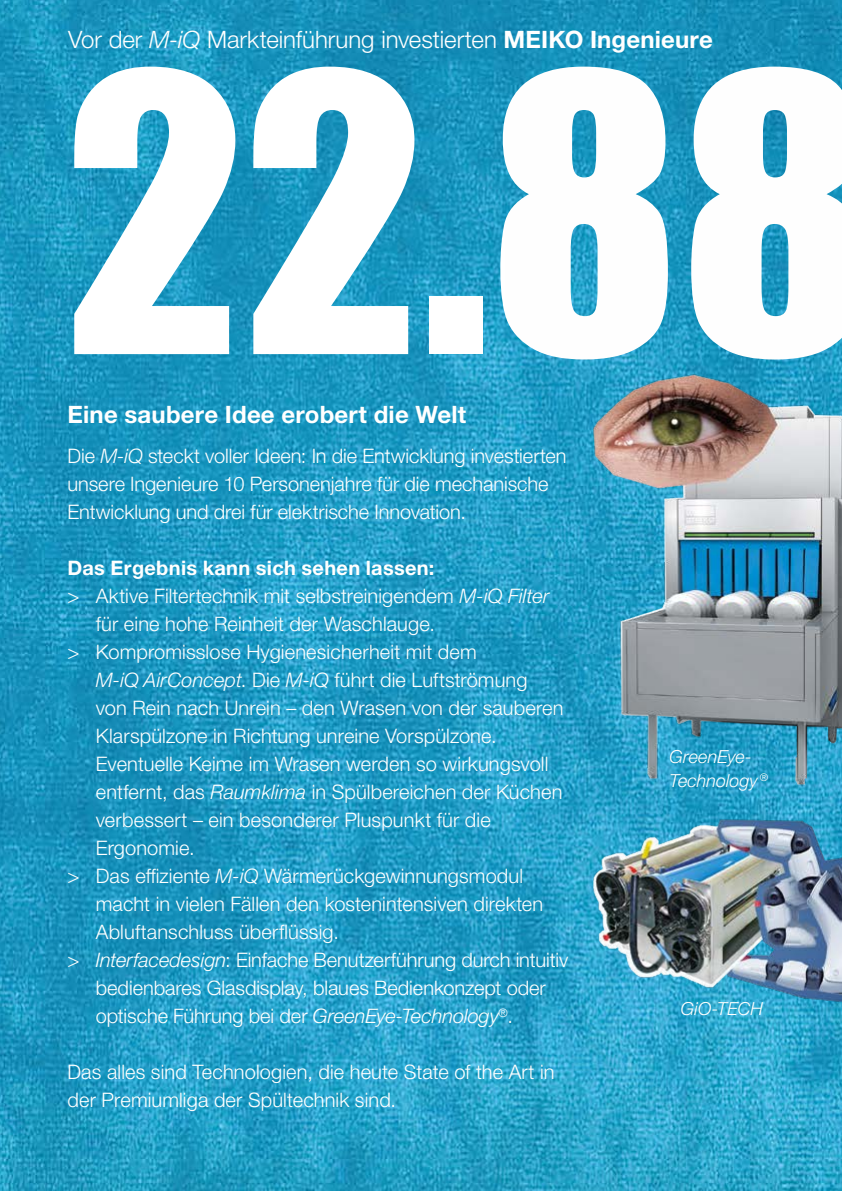
<style>
.page{position:relative;width:842px;height:1191px;background:#fff}
.page>*{position:absolute;margin:0;border:0;box-sizing:border-box;transform-origin:0 0}
.t1{font:356.8px "Impact";color:#fff}
.t2{font:300 24px "Helvetica Neue LTW1 G";color:#fff}
.t3{font:700 24px "Helvetica Neue LTW1 G";letter-spacing:.01em;color:#fff}
.t4{font:300 20px/28px "Helvetica Neue LTW1 G";letter-spacing:.005em;color:#fff}
.t5{font:700 20px "Helvetica Neue LTW1 G";letter-spacing:.015em;color:#fff}
.t6{font:italic 300 18px/24px "Helvetica Neue LTW1 G";color:#fff}
.s1{font-style:italic}
.s2{font-weight:700}
</style>
<div class="page">
<img style="left:0;top:0;width:505px;height:1191px">
<img style="left:505px;top:0;width:337px;height:1191px">
<p class="t2" style="left:68px;top:25px;width:646px">Vor der <span class="s1">M-iQ</span> Markteinführung investierten <span class="s2">MEIKO Ingenieure</span></p>
<h1 class="t1" style="left:65px;top:-63px;width:807px">22.88</h1>
<p class="t3" style="left:67px;top:399px;width:400px">Eine saubere Idee erobert die Welt</p>
<p class="t4" style="left:67px;top:442px;width:501px">Die <span class="s1">M-iQ</span> steckt voller Ideen: In die Entwicklung investierten unsere Ingenieure 10 Personenjahre für die mechanische<br>Entwicklung und drei für elektrische Innovation.</p>
<p class="t5" style="left:67px;top:555px;width:368px">Das Ergebnis kann sich sehen lassen:</p>
<p class="t4" style="left:67px;top:582px;width:483px">&gt; Aktive Filtertechnik mit selbstreinigendem <span class="s1">M-iQ Filter</span></p>
<p class="t4" style="left:96px;top:610px;width:341px">für eine hohe Reinheit der Waschlauge.</p>
<p class="t4" style="left:67px;top:638px;width:411px">&gt; Kompromisslose Hygienesicherheit mit dem</p>
<p class="t4" style="left:96px;top:666px;width:433px"><span class="s1">M-iQ AirConcept</span>. Die <span class="s1">M-iQ</span> führt die Luftströmung</p>
<p class="t4" style="left:96px;top:694px;width:469px">von Rein nach Unrein – den Wrasen von der sauberen</p>
<p class="t4" style="left:96px;top:722px;width:403px">Klarspülzone in Richtung unreine Vorspülzone.</p>
<p class="t4" style="left:96px;top:750px;width:454px">Eventuelle Keime im Wrasen werden so wirkungsvoll</p>
<p class="t4" style="left:96px;top:778px;width:468px">entfernt, das <span class="s1">Raumklima</span> in Spülbereichen der Küchen</p>
<p class="t4" style="left:96px;top:806px;width:396px">verbessert – ein besonderer Pluspunkt für die</p>
<p class="t4" style="left:96px;top:834px;width:101px">Ergonomie.</p>
<p class="t4" style="left:67px;top:862px;width:457px">&gt; Das effiziente <span class="s1">M-iQ</span> Wärmerückgewinnungsmodul</p>
<p class="t4" style="left:96px;top:890px;width:449px">macht in vielen Fällen den kostenintensiven direkten</p>
<p class="t4" style="left:96px;top:918px;width:245px">Abluftanschluss überflüssig.</p>
<p class="t4" style="left:67px;top:946px;width:502px">&gt; <span class="s1">Interfacedesign</span>: Einfache Benutzerführung durch intuitiv</p>
<p class="t4" style="left:96px;top:974px;width:451px">bedienbares Glasdisplay, blaues Bedienkonzept oder</p>
<p class="t4" style="left:96px;top:1002px;width:419px">optische Führung bei der <span class="s1">GreenEye-Technology</span><sup>®</sup>.</p>
<p class="t4" style="left:67px;top:1058px;width:489px">Das alles sind Technologien, die heute State of the Art in der Premiumliga der Spültechnik sind.</p>
<p class="t6" style="left:670px;top:744px;width:100px">GreenEye-<br>Technology <sup>®</sup></p>
<p class="t6" style="left:681px;top:996px;width:84px">GiO-TECH</p>
</div>
